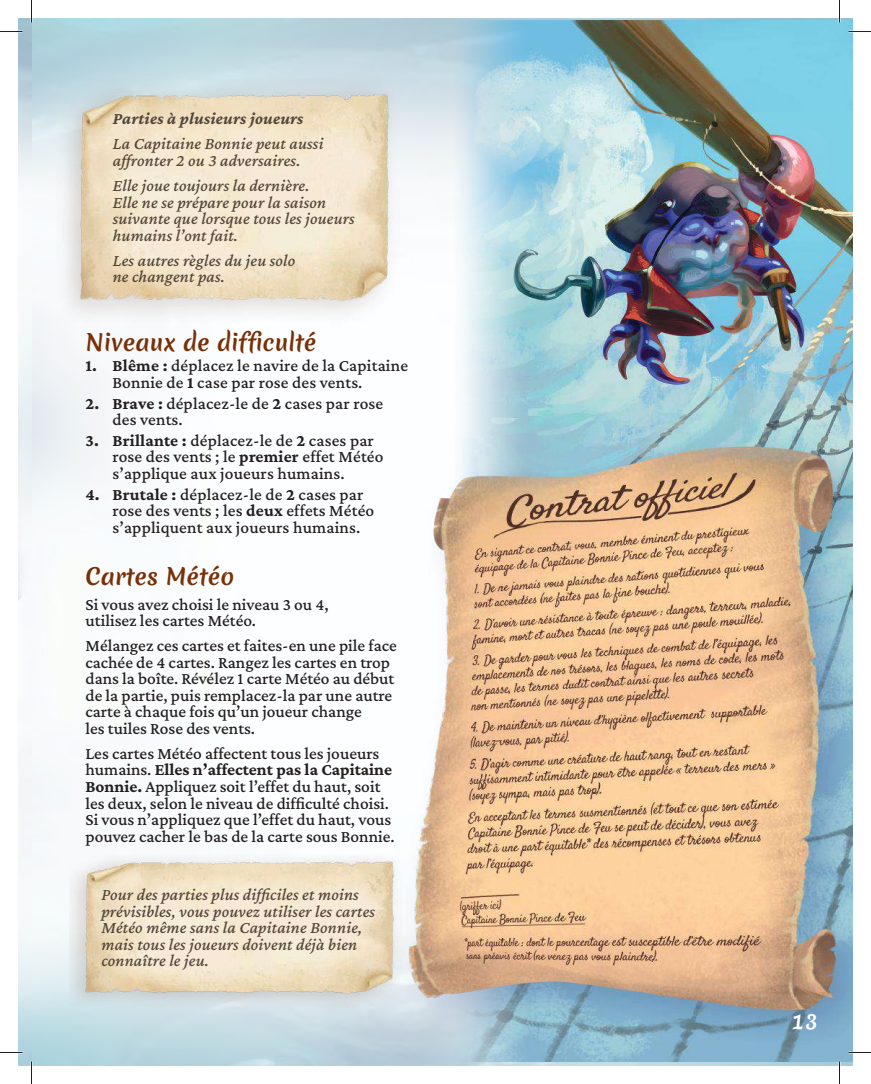
<style>
.page{position:relative;width:871px;height:1084px;background:#fff}
.page>*{position:absolute;margin:0;border:0;box-sizing:border-box;transform-origin:0 0}
.t1{font:22.5px "Merienda One";color:#783006}
.t2{font:21px "Merienda One";color:#fff}
.t3{font:500 17.25px/16.5px "Crimson Pro";color:#241f1f}
.t4{font:italic 500 17.25px/16.5px "Crimson Pro";letter-spacing:.01em;color:#54453a}
.t5{font:italic 700 17.25px "Crimson Pro";letter-spacing:.01em;color:#54453a}
.s1{font-weight:700}
</style>
<div class="page">
<img style="left:19px;top:19px;width:833px;height:1046px">
<img style="left:19px;top:36px;width:9px;height:650px">
<img style="left:387px;top:21px;width:465px;height:1040px">
<img style="left:49px;top:53px;width:376px;height:291px">
<img style="left:70px;top:854px;width:348px;height:157px">
<hr style="left:0;top:1051px;width:22px;height:2px;background:#fff">
<hr style="left:848px;top:1051px;width:23px;height:2px;background:#fff">
<hr style="left:838px;top:0;width:2px;height:22px;background:#fff">
<hr style="left:838px;top:1061px;width:2px;height:22px;background:#fff">
<svg style="left:0;top:31px;width:22px;height:1px"></svg>
<svg style="left:848px;top:31px;width:23px;height:1px"></svg>
<svg style="left:0;top:1052px;width:22px;height:1px"></svg>
<svg style="left:848px;top:1052px;width:23px;height:1px"></svg>
<svg style="left:31px;top:0;width:1px;height:22px"></svg>
<svg style="left:31px;top:1061px;width:1px;height:22px"></svg>
<svg style="left:839px;top:0;width:1px;height:22px"></svg>
<svg style="left:839px;top:1061px;width:1px;height:22px"></svg>
<p class="t5" style="left:113px;top:108px;width:192px">Parties à plusieurs joueurs</p>
<p class="t4" style="left:113px;top:135px;width:212px">La Capitaine Bonnie peut aussi affronter 2 ou 3 adversaires.</p>
<p class="t4" style="left:113px;top:177px;width:243px">Elle joue toujours la dernière.<br>Elle ne se prépare pour la saison suivante que lorsque tous les joueurs humains l’ont fait.</p>
<p class="t4" style="left:113px;top:251px;width:184px">Les autres règles du jeu solo ne changent pas.</p>
<h1 class="t1" style="left:86px;top:326px;width:232px">Niveaux de difficulté</h1>
<p class="t3" style="left:112px;top:357px;width:297px;text-indent:-27px"><span class="s1">1. Blême :</span> déplacez le navire de la Capitaine<br>Bonnie de <span class="s1">1</span> case par rose des vents.</p>
<p class="t3" style="left:112px;top:394px;width:272px;text-indent:-27px"><span class="s1">2. Brave :</span> déplacez-le de <span class="s1">2</span> cases par rose des vents.</p>
<p class="t3" style="left:112px;top:431px;width:272px;text-indent:-27px"><span class="s1">3. Brillante :</span> déplacez-le de <span class="s1">2</span> cases par rose des vents ; le <span class="s1">premier</span> effet Météo s’applique aux joueurs humains.</p>
<p class="t3" style="left:112px;top:485px;width:263px;text-indent:-27px"><span class="s1">4. Brutale :</span> déplacez-le de <span class="s1">2</span> cases par rose des vents ; les <span class="s1">deux</span> effets Météo s’appliquent aux joueurs humains.</p>
<h1 class="t1" style="left:86px;top:560px;width:150px">Cartes Météo</h1>
<p class="t3" style="left:86px;top:595px;width:245px">Si vous avez choisi le niveau 3 ou 4, utilisez les cartes Météo.</p>
<p class="t3" style="left:86px;top:637px;width:313px">Mélangez ces cartes et faites-en une pile face cachée de 4 cartes. Rangez les cartes en trop dans la boîte. Révélez 1 carte Météo au début de la partie, puis remplacez-la par une autre carte à chaque fois qu’un joueur change<br>les tuiles Rose des vents.</p>
<p class="t3" style="left:86px;top:744px;width:311px">Les cartes Météo affectent tous les joueurs humains. <span class="s1">Elles n’affectent pas la Capitaine Bonnie.</span> Appliquez soit l’effet du haut, soit les deux, selon le niveau de difficulté choisi.<br>Si vous n’appliquez que l’effet du haut, vous pouvez cacher le bas de la carte sous Bonnie.</p>
<p class="t4" style="left:101px;top:885px;width:275px">Pour des parties plus difficiles et moins prévisibles, vous pouvez utiliser les cartes Météo même sans la Capitaine Bonnie, mais tous les joueurs doivent déjà bien connaître le jeu.</p>
<p class="t2" style="left:791px;top:1006px;width:28px">13</p>
</div>
